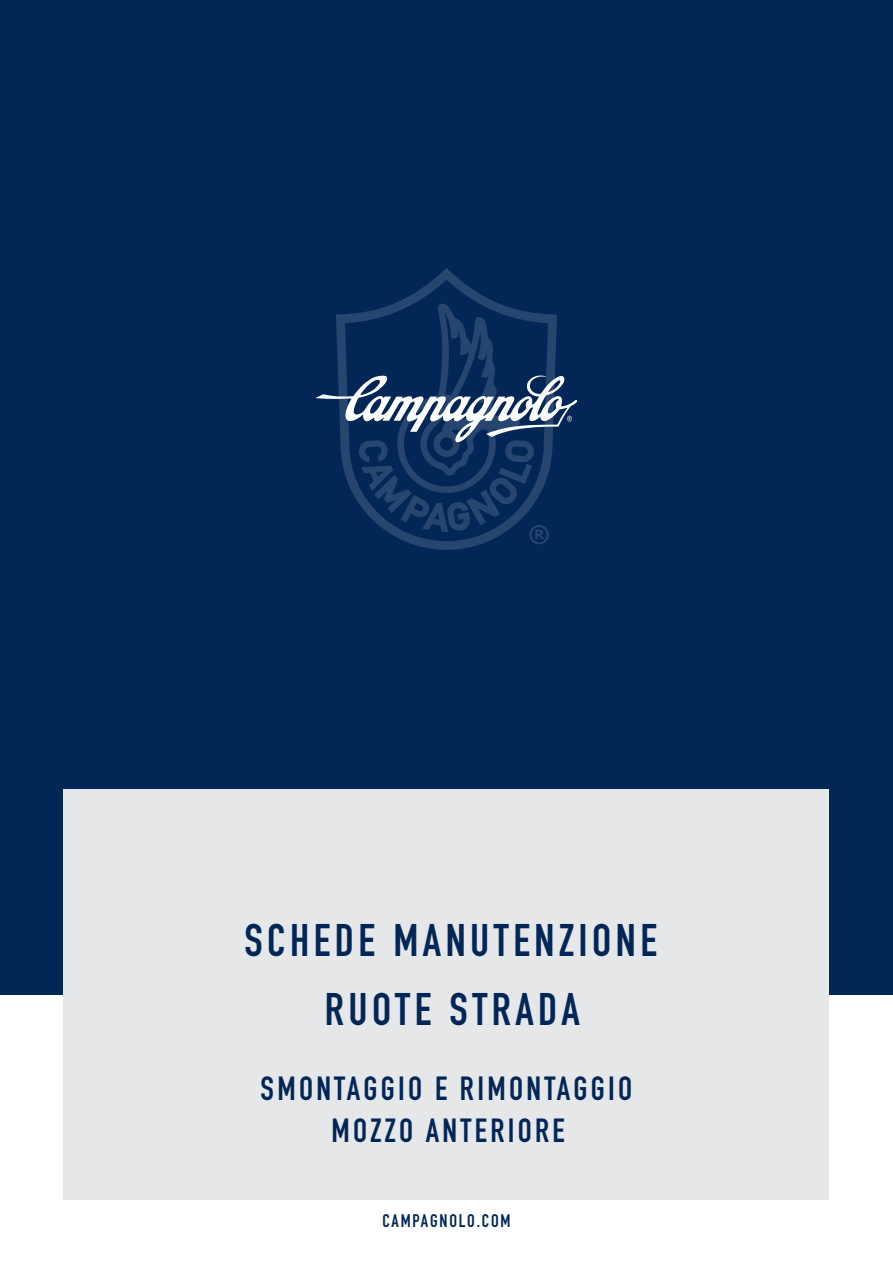
<style>
.page{position:relative;width:893px;height:1263px;background:#fff}
.page>*{position:absolute;margin:0;border:0;box-sizing:border-box;transform-origin:0 0}
.Normale{font:700 45px "DIN Condensed";letter-spacing:.1em;color:#022656}
.t1{font:700 33px "DIN Condensed";letter-spacing:.1em;color:#022656}
.t2{font:700 18px "DIN Condensed";letter-spacing:.1em;color:#022656}
</style>
<div class="page">
<div style="left:0;top:0;width:893px;height:994px;background:#022656"></div>
<div style="left:64px;top:789px;width:765px;height:410px;background:#e6e7e9"></div>
<svg style="left:396px;top:268px;width:144px;height:282px"></svg>
<svg style="left:316px;top:303px;width:261px;height:241px"></svg>
<p class="Normale" style="left:244px;top:909px;width:414px">SCHEDE MANUTENZIONE</p>
<p class="Normale" style="left:325px;top:979px;width:256px">RUOTE STRADA</p>
<p class="t1" style="left:261px;top:1067px;width:373px">SMONTAGGIO E RIMONTAGGIO</p>
<p class="t1" style="left:331px;top:1108px;width:235px">MOZZO ANTERIORE</p>
<p class="t2" style="left:382px;top:1209px;width:130px">CAMPAGNOLO.COM</p>
</div>
